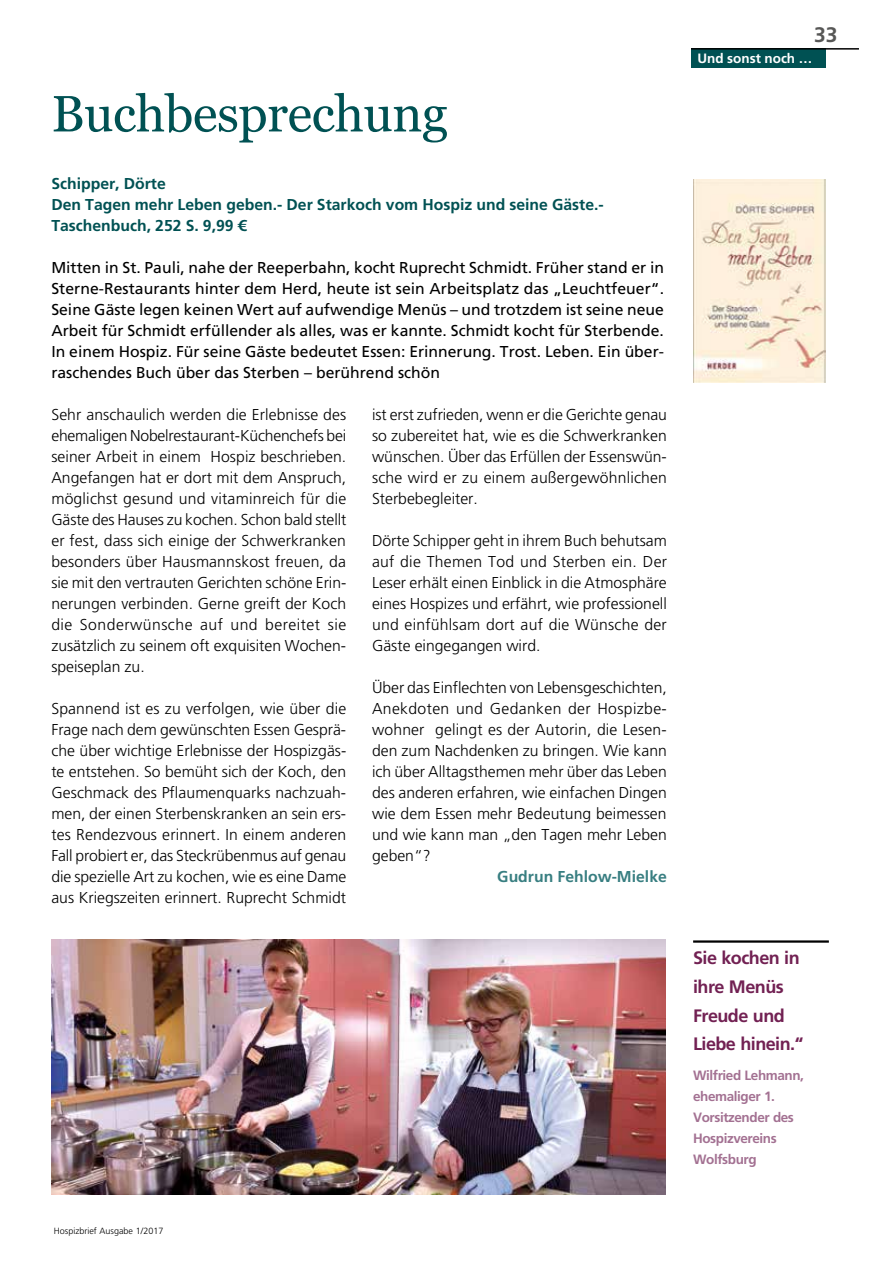
<style>
.page{position:relative;width:893px;height:1263px;background:#fff}
.page>*{position:absolute;margin:0;border:0;box-sizing:border-box;transform-origin:0 0}
.t1{font:51px "Georgia Pro";letter-spacing:-.01em;color:#005153}
.t2{font:700 21px "Frutiger LT";color:#575756}
.t3{font:700 18px/28.8px "Frutiger LT";letter-spacing:-.03em;color:#722153}
.t4{font:300 15.75px/21px "Frutiger LT";color:#000;text-align:justify}
.t5{font:15.75px/21px "Frutiger LT";color:#000;text-align:justify}
.t6{font:700 15.75px/21px "Frutiger LT";color:#005153}
.t7{font:700 15.75px "Frutiger LT";color:#387e81}
.t8{font:700 13.5px/21px "Frutiger LT";letter-spacing:-.03em;color:#a37192}
.t9{font:700 13.5px "Frutiger LT";color:#fff}
.t10{font:300 9px "Frutiger LT";color:#000}
</style>
<div class="page">
<div style="left:691px;top:49px;width:134px;height:19px;background:#005153"></div>
<hr style="left:691px;top:48px;width:168px;height:2px;background:#000">
<img style="left:693px;top:179px;width:132px;height:204px">
<hr style="left:693px;top:940px;width:136px;height:3px;background:#000">
<img style="left:51px;top:940px;width:614px;height:255px">
<h1 class="t1" style="left:51px;top:85px;width:398px">Buchbesprechung</h1>
<p class="t6" style="left:51px;top:173px;width:554px">Schipper, Dörte<br>Den Tagen mehr Leben geben.- Der Starkoch vom Hospiz und seine Gäste.-<br>Taschenbuch, 252 S. 9,99 €</p>
<p class="t5" style="left:51px;top:257px;width:614px">Mitten in St. Pauli, nahe der Reeperbahn, kocht Ruprecht Schmidt. Früher stand er in Sterne-Restaurants hinter dem Herd, heute ist sein Arbeitsplatz das „Leuchtfeuer“.<br>Seine Gäste legen keinen Wert auf aufwendige Menüs – und trotzdem ist seine neue Arbeit für Schmidt erfüllender als alles, was er kannte. Schmidt kocht für Sterbende.<br>In einem Hospiz. Für seine Gäste bedeutet Essen: Erinnerung. Trost. Leben. Ein über&shy;raschendes Buch über das Sterben – berührend schön</p>
<p class="t4" style="left:51px;top:404px;width:297px">Sehr anschaulich werden die Erlebnisse des ehemaligen Nobelrestaurant-Küchenchefs bei seiner Arbeit in einem Hospiz beschrieben.<br>Angefangen hat er dort mit dem Anspruch, möglichst gesund und vitaminreich für die Gäste des Hauses zu kochen. Schon bald stellt er fest, dass sich einige der Schwerkranken besonders über Hausmannskost freuen, da sie mit den vertrauten Gerichten schöne Erin&shy;nerungen verbinden. Gerne greift der Koch die Sonderwünsche auf und bereitet sie zusätzlich zu seinem oft exquisiten Wochen&shy;speiseplan zu.</p>
<p class="t4" style="left:51px;top:698px;width:296px">Spannend ist es zu verfolgen, wie über die Frage nach dem gewünschten Essen Gesprä&shy;che über wichtige Erlebnisse der Hospizgäs&shy;te entstehen. So bemüht sich der Koch, den Geschmack des Pflaumenquarks nachzuah&shy;men, der einen Sterbenskranken an sein ers&shy;tes Rendezvous erinnert. In einem anderen Fall probiert er, das Steckrübenmus auf genau die spezielle Art zu kochen, wie es eine Dame aus Kriegszeiten erinnert. Ruprecht Schmidt</p>
<p class="t4" style="left:372px;top:404px;width:296px">ist erst zufrieden, wenn er die Gerichte genau so zubereitet hat, wie es die Schwerkranken wünschen. Über das Erfüllen der Essenswün&shy;sche wird er zu einem außergewöhnlichen Sterbebegleiter.</p>
<p class="t4" style="left:372px;top:530px;width:296px">Dörte Schipper geht in ihrem Buch behutsam auf die Themen Tod und Sterben ein. Der Leser erhält einen Einblick in die Atmosphäre eines Hospizes und erfährt, wie professionell und einfühlsam dort auf die Wünsche der Gäste eingegangen wird.</p>
<p class="t4" style="left:372px;top:677px;width:296px">Über das Einflechten von Lebensgeschichten, Anekdoten und Gedanken der Hospizbe&shy;wohner gelingt es der Autorin, die Lesen&shy;den zum Nachdenken zu bringen. Wie kann ich über Alltagsthemen mehr über das Leben des anderen erfahren, wie einfachen Dingen wie dem Essen mehr Bedeutung beimessen und wie kann man „den Tagen mehr Leben geben“?</p>
<p class="t7" style="left:497px;top:867px;width:171px">Gudrun Fehlow-Mielke</p>
<p class="t10" style="left:54px;top:1225px;width:111px">Hospizbrief Ausgabe 1/2017</p>
<h2 class="t2" style="left:814px;top:23px;width:25px">33</h2>
<p class="t9" style="left:697px;top:50px;width:116px">Und sonst noch …</p>
<p class="t3" style="left:693px;top:943px;width:112px">Sie kochen in ihre Menüs<br>Freude und<br>Liebe hinein.“</p>
<p class="t8" style="left:693px;top:1065px;width:112px">Wilfried Lehmann, ehemaliger 1.<br>Vorsitzender des<br>Hospizvereins<br>Wolfsburg</p>
</div>
